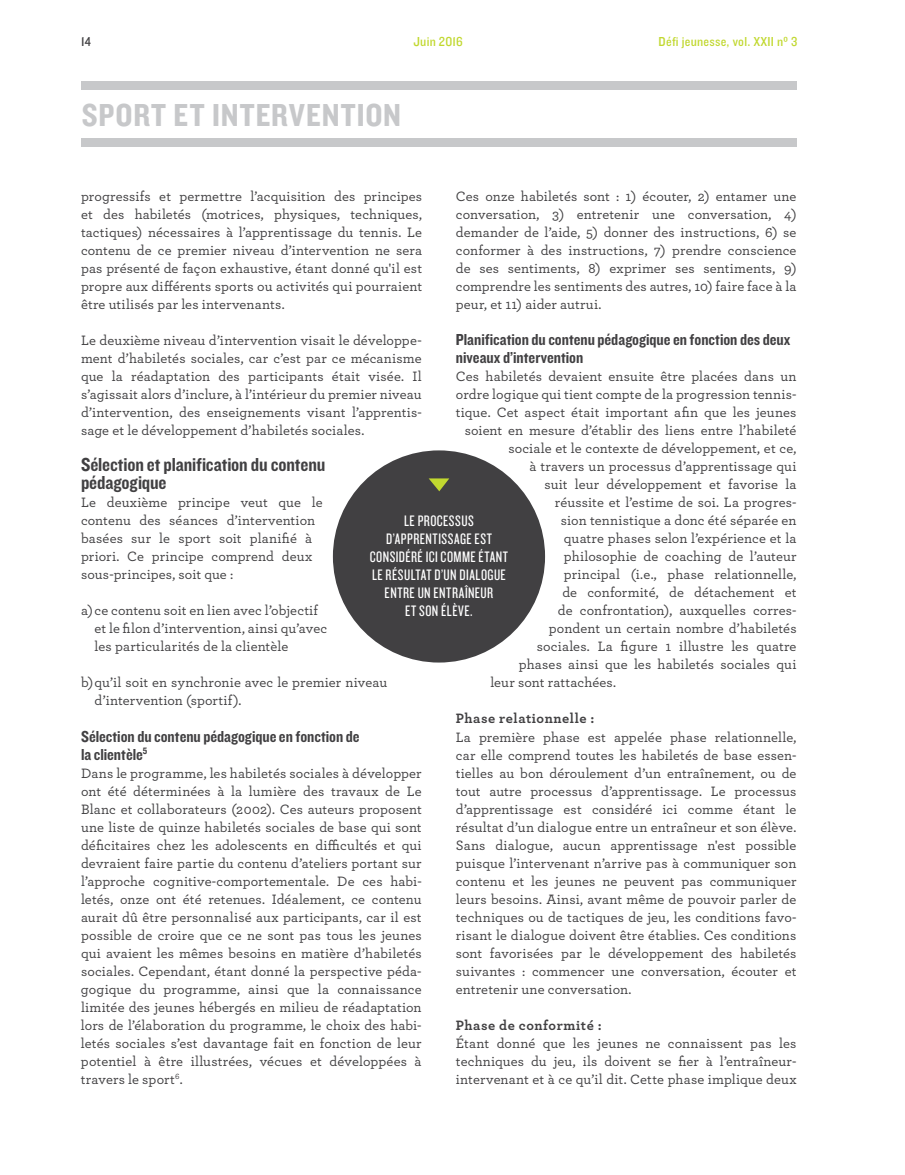
<style>
.page{position:relative;width:905px;height:1175px;background:#fff}
.page>*{position:absolute;margin:0;border:0;box-sizing:border-box;transform-origin:0 0}
.t1{font:33px "Knockout HTF50 Welterweight";letter-spacing:.035em;color:#c7c8ca}
.t2{font:19.5px/18px "Knockout HTF50 Welterweight";letter-spacing:-.005em;color:#414042}
.t3{font:16.5px/18px "Knockout HTF50 Welterweight";letter-spacing:-.005em;color:#414042}
.t4{font:15.75px/18px "Knockout HTF28 Junior Featherwt";letter-spacing:.03em;color:#fff;text-align:center}
.t5{font:500 14.25px/18px "Archer";letter-spacing:.005em;color:#414042;text-align:justify}
.t6{font:700 14.25px "Archer";letter-spacing:.035em;color:#414042}
.t7{font:13.5px "Knockout HTF30 Junior Welterwt";letter-spacing:.02em;color:#c1d82f}
.t8{font:13.5px "Knockout HTF30 Junior Welterwt";color:#414042}
</style>
<div class="page">
<div style="left:81px;top:81px;width:715px;height:8px;background:#c7c8ca"></div>
<div style="left:81px;top:139px;width:715px;height:8px;background:#c7c8ca"></div>
<div style="left:333px;top:450px;width:212px;height:212px;background:#414042;border-radius:50%"></div>
<svg style="left:429px;top:478px;width:20px;height:13px"></svg>
<p class="t8" style="left:81px;top:35px;width:11px">14</p>
<p class="t7" style="left:413px;top:35px;width:51px">Juin 2016</p>
<p class="t7" style="left:658px;top:35px;width:140px">Défi jeunesse, vol. XXII nº 3</p>
<h1 class="t1" style="left:82px;top:97px;width:52px">Sport</h1>
<h1 class="t1" style="left:173px;top:97px;width:229px">et intervention</h1>
<p class="t5" style="left:456px;top:187px;width:342px">Ces onze habiletés sont : 1) écouter, 2) entamer une conversation, 3) entretenir une conversation, 4) demander de l’aide, 5) donner des instructions, 6) se conformer à des instructions, 7) prendre conscience de ses sentiments, 8) exprimer ses sentiments, 9) comprendre les sentiments des autres, 10) faire face à la peur, et 11) aider autrui.</p>
<p class="t3" style="left:456px;top:331px;width:336px">Planification du contenu pédagogique en fonction des deux niveaux d’intervention</p>
<p class="t5" style="left:456px;top:367px;width:342px">Ces habiletés devaient ensuite être placées dans un</p>
<p class="t5" style="left:456px;top:385px;width:342px">ordre logique qui tient compte de la progression tennis-</p>
<p class="t5" style="left:456px;top:403px;width:342px">tique. Cet aspect était important afin que les jeunes</p>
<p class="t5" style="left:465px;top:421px;width:333px">soient en mesure d’établir des liens entre l’habileté</p>
<p class="t5" style="left:508px;top:439px;width:290px">sociale et le contexte de développement, et ce,</p>
<p class="t5" style="left:529px;top:457px;width:268px">à travers un processus d’apprentissage qui</p>
<p class="t5" style="left:544px;top:475px;width:254px">suit leur développement et favorise la</p>
<p class="t5" style="left:555px;top:493px;width:243px">réussite et l’estime de soi. La progres-</p>
<p class="t5" style="left:561px;top:511px;width:237px">sion tennistique a donc été séparée en</p>
<p class="t5" style="left:564px;top:529px;width:234px">quatre phases selon l’expérience et la</p>
<p class="t5" style="left:564px;top:547px;width:234px">philosophie de coaching de l’auteur</p>
<p class="t5" style="left:564px;top:565px;width:234px">principal (i.e., phase relationnelle,</p>
<p class="t5" style="left:562px;top:583px;width:236px">de conformité, de détachement et</p>
<p class="t5" style="left:558px;top:601px;width:240px">de confrontation), auxquelles corres-</p>
<p class="t5" style="left:549px;top:619px;width:249px">pondent un certain nombre d’habiletés</p>
<p class="t5" style="left:537px;top:637px;width:261px">sociales. La figure 1 illustre les quatre</p>
<p class="t5" style="left:519px;top:655px;width:279px">phases ainsi que les habiletés sociales qui</p>
<p class="t5" style="left:490px;top:673px;width:127px">leur sont rattachées.</p>
<p class="t6" style="left:456px;top:707px;width:140px">Phase relationnelle :</p>
<p class="t5" style="left:455px;top:727px;width:342px">La première phase est appelée phase relationnelle, car elle comprend toutes les habiletés de base essen&shy;tielles au bon déroulement d’un entraînement, ou de tout autre processus d’apprentissage. Le processus d’apprentissage est considéré ici comme étant le résultat d’un dialogue entre un entraîneur et son élève.<br>Sans dialogue, aucun apprentissage n'est possible puisque l’intervenant n’arrive pas à communiquer son contenu et les jeunes ne peuvent pas communiquer leurs besoins. Ainsi, avant même de pouvoir parler de techniques ou de tactiques de jeu, les conditions favo&shy;risant le dialogue doivent être établies. Ces conditions sont favorisées par le développement des habiletés suivantes : commencer une conversation, écouter et entretenir une conversation.</p>
<p class="t6" style="left:456px;top:1013px;width:147px">Phase de conformité :</p>
<p class="t5" style="left:456px;top:1033px;width:342px">Étant donné que les jeunes ne connaissent pas les techniques du jeu, ils doivent se fier à l’entraîneur&shy;intervenant et à ce qu’il dit. Cette phase implique deux</p>
<p class="t5" style="left:81px;top:187px;width:342px">progressifs et permettre l’acquisition des principes et des habiletés (motrices, physiques, techniques, tactiques) nécessaires à l’apprentissage du tennis. Le contenu de ce premier niveau d’intervention ne sera pas présenté de façon exhaustive, étant donné qu'il est propre aux différents sports ou activités qui pourraient être utilisés par les intervenants.</p>
<p class="t5" style="left:81px;top:331px;width:342px">Le deuxième niveau d’intervention visait le développe&shy;ment d’habiletés sociales, car c’est par ce mécanisme que la réadaptation des participants était visée. Il s’agissait alors d’inclure, à l’intérieur du premier niveau d’intervention, des enseignements visant l’apprentis&shy;sage et le développement d’habiletés sociales.</p>
<h2 class="t2" style="left:81px;top:456px;width:246px">Sélection et planification du contenu pédagogique</h2>
<p class="t5" style="left:81px;top:493px;width:243px;text-align:left">Le deuxième principe veut que le contenu des séances d’intervention basées sur le sport soit planifié à priori. Ce principe comprend deux sous-principes, soit que :</p>
<p class="t5" style="left:95px;top:601px;width:234px;text-align:left;text-indent:-13px">a) ce contenu soit en lien avec l’objectif et le filon d’intervention, ainsi qu’avec les particularités de la clientèle</p>
<p class="t5" style="left:95px;top:673px;width:294px;text-indent:-14px">b) qu’il soit en synchronie avec le premier niveau d’intervention (sportif).</p>
<p class="t3" style="left:81px;top:727px;width:280px">Sélection du contenu pédagogique en fonction de la clientèle<sup>5</sup></p>
<p class="t5" style="left:81px;top:763px;width:342px">Dans le programme, les habiletés sociales à développer ont été déterminées à la lumière des travaux de Le Blanc et collaborateurs (2002). Ces auteurs proposent une liste de quinze habiletés sociales de base qui sont déficitaires chez les adolescents en difficultés et qui devraient faire partie du contenu d’ateliers portant sur l’approche cognitive-comportementale. De ces habi&shy;letés, onze ont été retenues. Idéalement, ce contenu aurait dû être personnalisé aux participants, car il est possible de croire que ce ne sont pas tous les jeunes qui avaient les mêmes besoins en matière d’habiletés sociales. Cependant, étant donné la perspective péda&shy;gogique du programme, ainsi que la connaissance limitée des jeunes hébergés en milieu de réadaptation lors de l’élaboration du programme, le choix des habi&shy;letés sociales s’est davantage fait en fonction de leur potentiel à être illustrées, vécues et développées à travers le sport<sup>6</sup>.</p>
<p class="t4" style="left:370px;top:512px;width:140px">LE PROCESSUS<br>D’APPRENTISSAGE EST<br>CONSIDÉRÉ ICI COMME ÉTANT<br>LE RÉSULTAT D’UN DIALOGUE<br>ENTRE UN ENTRAÎNEUR<br>ET SON ÉLÈVE.</p>
</div>
